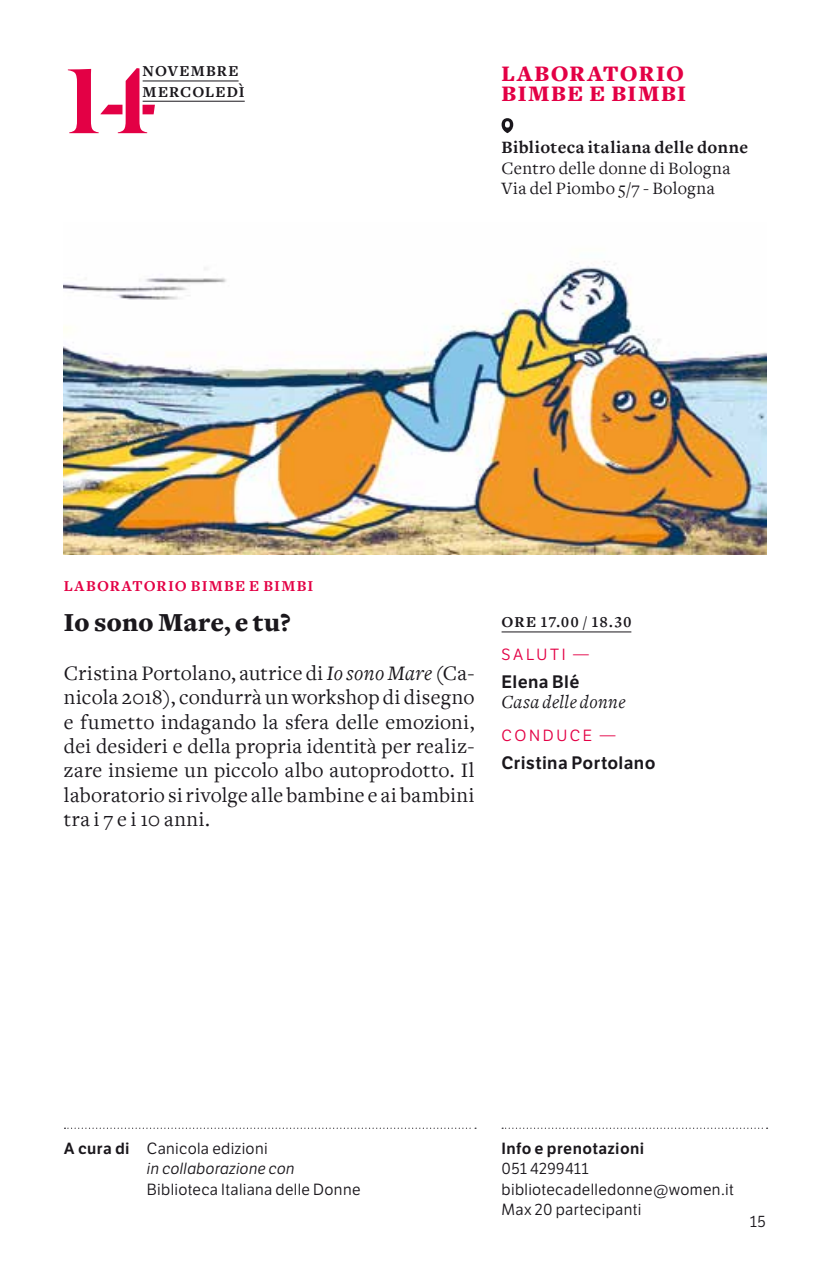
<style>
.page{position:relative;width:830px;height:1276px;background:#fff}
.page>*{position:absolute;margin:0;border:0;box-sizing:border-box;transform-origin:0 0}
.t1{font:500 101.7px "Dala Floda";color:#e30045}
.t2{font:900 27px "Freight Text";letter-spacing:.005em;color:#1a171c}
.t3{font:900 22.95px/20.2px "Freight Text";color:#e30045}
.t4{font:21.38px/24.3px "Freight Text";letter-spacing:.015em;color:#1a171c;text-align:justify}
.t5{font:italic 19.12px "Freight Text";letter-spacing:.02em;color:#1a171c}
.t6{font:18px/20.2px "Freight Text";letter-spacing:.02em;color:#1a171c}
.t7{font:700 18px "Freight Text";letter-spacing:.025em;color:#1a171c}
.t8{font:600 17.55px "LFT Etica";letter-spacing:.02em;color:#1a171c}
.t9{font:15.75px/20.2px "LFT Etica";letter-spacing:.02em;color:#1a171c}
.t10{font:italic 15.75px/20.2px "LFT Etica";letter-spacing:.02em;color:#1a171c}
.t11{font:15.75px/20.2px "Freight Text Bold SC";letter-spacing:.07em;color:#1a171c}
.t12{font:700 15.75px "Freight Text";letter-spacing:.065em;color:#e30045}
.t13{font:600 15.75px "LFT Etica";letter-spacing:.025em;color:#1a171c}
.t14{font:15.75px "LFT Etica";letter-spacing:.165em;color:#e30045}
.s1{font-style:italic}
.s2{font-weight:600;font-style:normal}
.s3{font-style:normal}
</style>
<div class="page">
<hr style="left:501px;top:631px;width:130px;height:1px;background:#1a171c">
<img style="left:64px;top:261px;width:701px;height:293px">
<svg style="left:501px;top:118px;width:12px;height:15px"></svg>
<hr style="left:142px;top:81px;width:96px;height:1px;background:#1a171c">
<hr style="left:142px;top:101px;width:102px;height:1px;background:#1a171c">
<svg style="left:64px;top:1127px;width:412px;height:1px"></svg>
<svg style="left:502px;top:1127px;width:265px;height:1px"></svg>
<p class="t11" style="left:142px;top:62px;width:104px">NOVEMBRE<br>MERCOLEDÌ</p>
<h1 class="t1" style="left:65px;top:33px;width:93px">14</h1>
<p class="t3" style="left:501px;top:63px;width:34px">LABORATORIO<br>BIMBE</p>
<p class="t3" style="left:589px;top:84px;width:54px">E BIMBI</p>
<p class="t7" style="left:501px;top:138px;width:248px">Biblioteca italiana delle donne</p>
<p class="t6" style="left:501px;top:158px;width:230px">Centro delle donne di Bologna<br>Via del Piombo 5/7 - Bologna</p>
<p class="t12" style="left:64px;top:577px;width:58px">Laborat</p>
<p class="t12" style="left:144px;top:577px;width:70px">orio Bimb</p>
<p class="t12" style="left:235px;top:577px;width:50px">e e Bimbi</p>
<p class="t2" style="left:64px;top:607px;width:228px">IO SONO MARE, E TU?</p>
<p class="t4" style="left:64px;top:661px;width:412px">Cristina Portolano, autrice di <span class="s1">Io sono Mare</span> (Ca&shy;nicola 2018), condurrà un workshop di disegno e fumetto indagando la sfera delle emozioni, dei desideri e della propria identità per realiz&shy;zare insieme un piccolo albo autoprodotto. Il laboratorio si rivolge alle bambine e ai bambini tra i 7 e i 10 anni.</p>
<p class="t11" style="left:501px;top:612px;width:131px">ORE 17.00 / 18.30</p>
<p class="t14" style="left:501px;top:645px;width:89px">saluti —</p>
<p class="t8" style="left:501px;top:671px;width:79px">Elena Blé</p>
<p class="t5" style="left:501px;top:692px;width:125px">Casa delle donne</p>
<p class="t14" style="left:501px;top:726px;width:27px">Conduc</p>
<p class="t14" style="left:582px;top:726px;width:34px">e —</p>
<p class="t8" style="left:501px;top:752px;width:155px">Cristina Portolano</p>
<p class="t10" style="left:147px;top:1139px;width:149px;text-indent:-83px"><span class="s2">A cura di</span> <span class="s3">Canicola edizioni<br></span>in collaborazione con</p>
<p class="t9" style="left:147px;top:1179px;width:215px">Biblioteca Italiana delle Donne</p>
<p class="t13" style="left:501px;top:1139px;width:144px">Info e prenotazioni</p>
<p class="t9" style="left:501px;top:1159px;width:233px">051 4299411 bibliotecadelledonne@women.it<br>Max 20 partecipanti</p>
<p class="t9" style="left:749px;top:1211px;width:18px">15</p>
</div>
